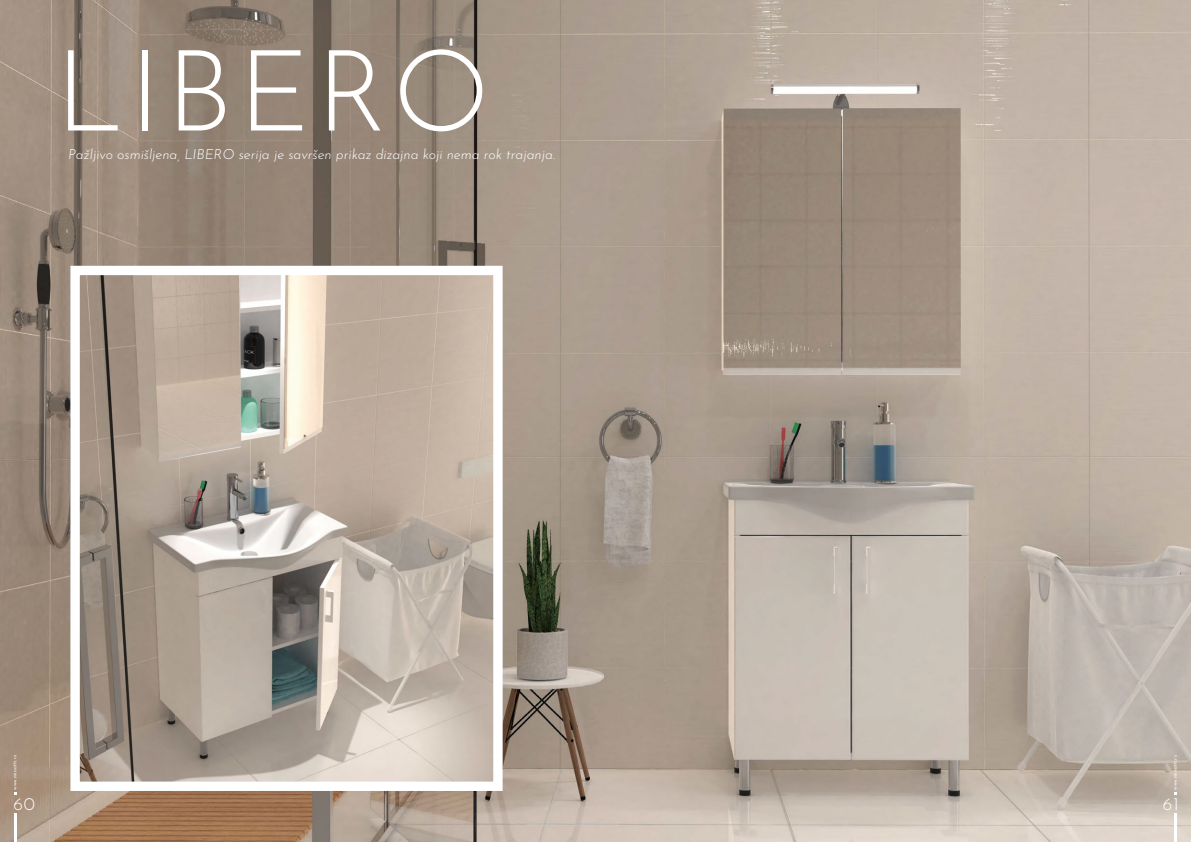
<style>
.page{position:relative;width:1191px;height:842px;background:#fff}
.page>*{position:absolute;margin:0;border:0;box-sizing:border-box;transform-origin:0 0}
.t1{font:300 113px "Josefin Sans";letter-spacing:.05em;color:#fff}
.t2{font:300 18px "Josefin Sans";color:#fff}
.Opisi_Levo_BELI{font:italic 300 14px "Josefin Sans";color:#fff}
.t3{font:5px "Josefin Sans";letter-spacing:.05em;color:#fff}
</style>
<div class="page">
<img style="left:0;top:0;width:1191px;height:842px">
<hr style="left:14px;top:814px;width:3px;height:28px;background:#fff">
<hr style="left:1174px;top:814px;width:3px;height:28px;background:#fff">
<img style="left:80px;top:276px;width:412px;height:505px">
<div style="left:70px;top:266px;width:432px;height:525px;border:9px solid #fff"></div>
<p class="t1" style="left:55px;top:7px;width:436px">LIBERO</p>
<p class="Opisi_Levo_BELI" style="left:68px;top:142px;width:488px">Pažljivo osmišljena, LIBERO serija je savršen prikaz dizajna koji nema rok trajanja.</p>
<p class="t3" style="left:11px;top:790px;width:36px;rotate:-90deg">www.minotti.rs</p>
<p class="t2" style="left:13px;top:791px;width:23px">60</p>
<p class="t3" style="left:1171px;top:790px;width:36px;rotate:-90deg">www.minotti.rs</p>
<p class="t2" style="left:1162px;top:791px;width:18px">61</p>
</div>
